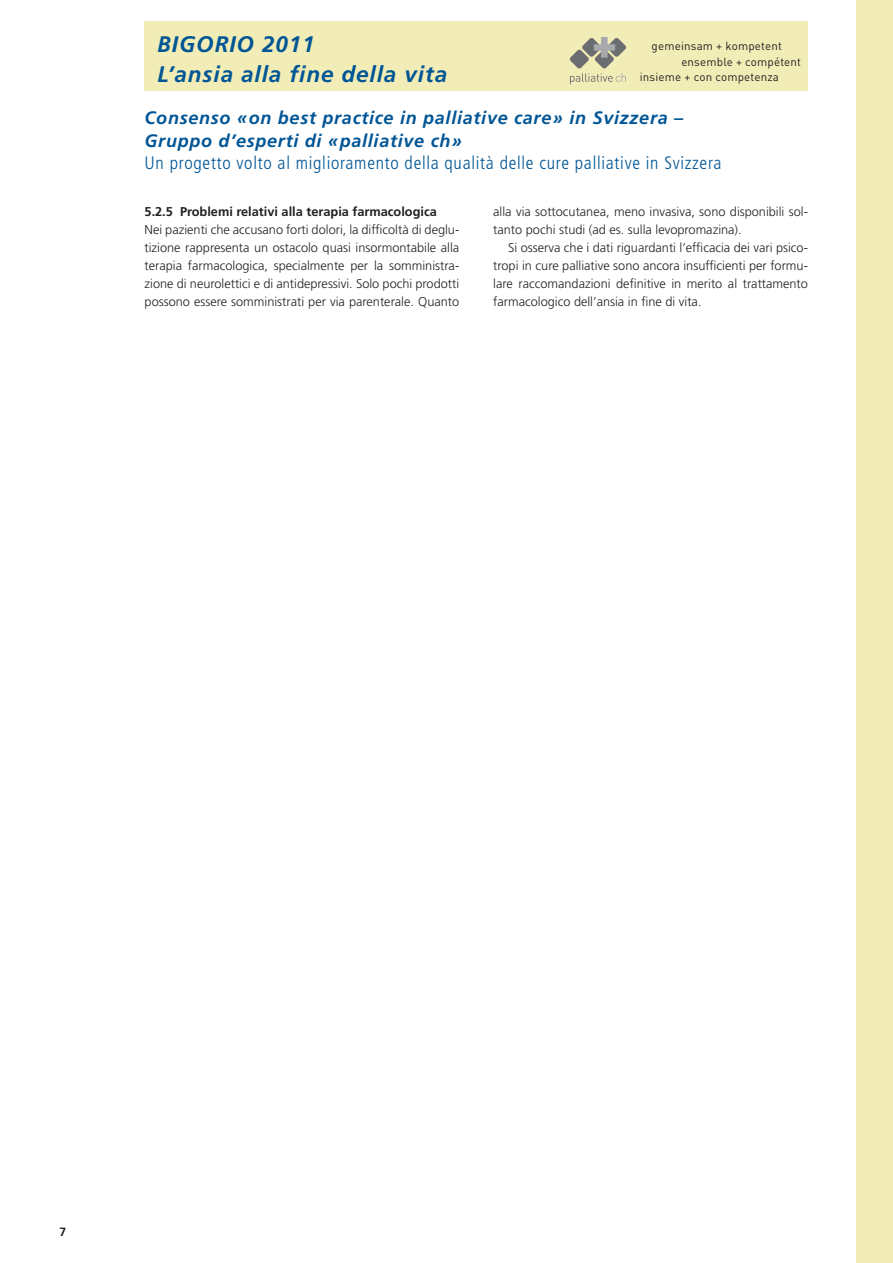
<style>
.page{position:relative;width:893px;height:1263px;background:#fff}
.page>*{position:absolute;margin:0;border:0;box-sizing:border-box;transform-origin:0 0}
.t1{font:italic 700 22.5px/30px "Frutiger";letter-spacing:.04em;color:#005595}
.t2{font:italic 700 18px/22.5px "Frutiger";letter-spacing:.04em;color:#005595}
.t3{font:300 condensed 18px "Frutiger";letter-spacing:.04em;color:#005595}
.t4{font:300 12.75px/18px "Frutiger LT Std";color:#231f20;text-align:justify}
.t5{font:700 12.75px "Frutiger LT Std";color:#231f20}
.t6{font:700 12px "Frutiger LT Std";color:#231f20}
.t7{font:11.55px "DIN";letter-spacing:.015em;color:#231f20}
</style>
<div class="page">
<div style="left:857px;top:0;width:36px;height:1263px;background:#f2edb7"></div>
<div style="left:145px;top:21px;width:663px;height:69px;background:#f2edb7"></div>
<svg style="left:570px;top:37px;width:56px;height:47px"></svg>
<h1 class="t1" style="left:157px;top:30px;width:291px">BIGORIO 2011<br>L’ansia alla fine della vita</h1>
<h2 class="t2" style="left:145px;top:107px;width:540px">Consenso «on best practice in palliative care» in Svizzera –<br>Gruppo d’esperti di «palliative ch»</h2>
<h2 class="t3" style="left:145px;top:153px;width:578px">Un progetto volto al miglioramento della qualità delle cure palliative in Svizzera</h2>
<p class="t7" style="left:652px;top:39px;width:132px">gemeinsam + kompetent</p>
<p class="t7" style="left:681px;top:54px;width:121px">ensemble + compétent</p>
<p class="t7" style="left:640px;top:70px;width:141px">insieme + con competenza</p>
<p class="t5" style="left:145px;top:204px;width:294px">5.2.5 Problemi relativi alla terapia farmacologica</p>
<p class="t4" style="left:145px;top:221px;width:316px">Nei pazienti che accusano forti dolori, la difficoltà di deglu&shy;tizione rappresenta un ostacolo quasi insormontabile alla terapia farmacologica, specialmente per la somministra&shy;zione di neurolettici e di antidepressivi. Solo pochi prodotti possono essere somministrati per via parenterale. Quanto</p>
<p class="t4" style="left:493px;top:203px;width:316px">alla via sottocutanea, meno invasiva, sono disponibili sol&shy;tanto pochi studi (ad es. sulla levopromazina).</p>
<p class="t4" style="left:493px;top:239px;width:316px;text-indent:15px">Si osserva che i dati riguardanti l’efficacia dei vari psico&shy;tropi in cure palliative sono ancora insufficienti per formu&shy;lare raccomandazioni definitive in merito al trattamento farmacologico dell’ansia in fine di vita.</p>
<p class="t6" style="left:60px;top:1225px;width:8px">7</p>
</div>
